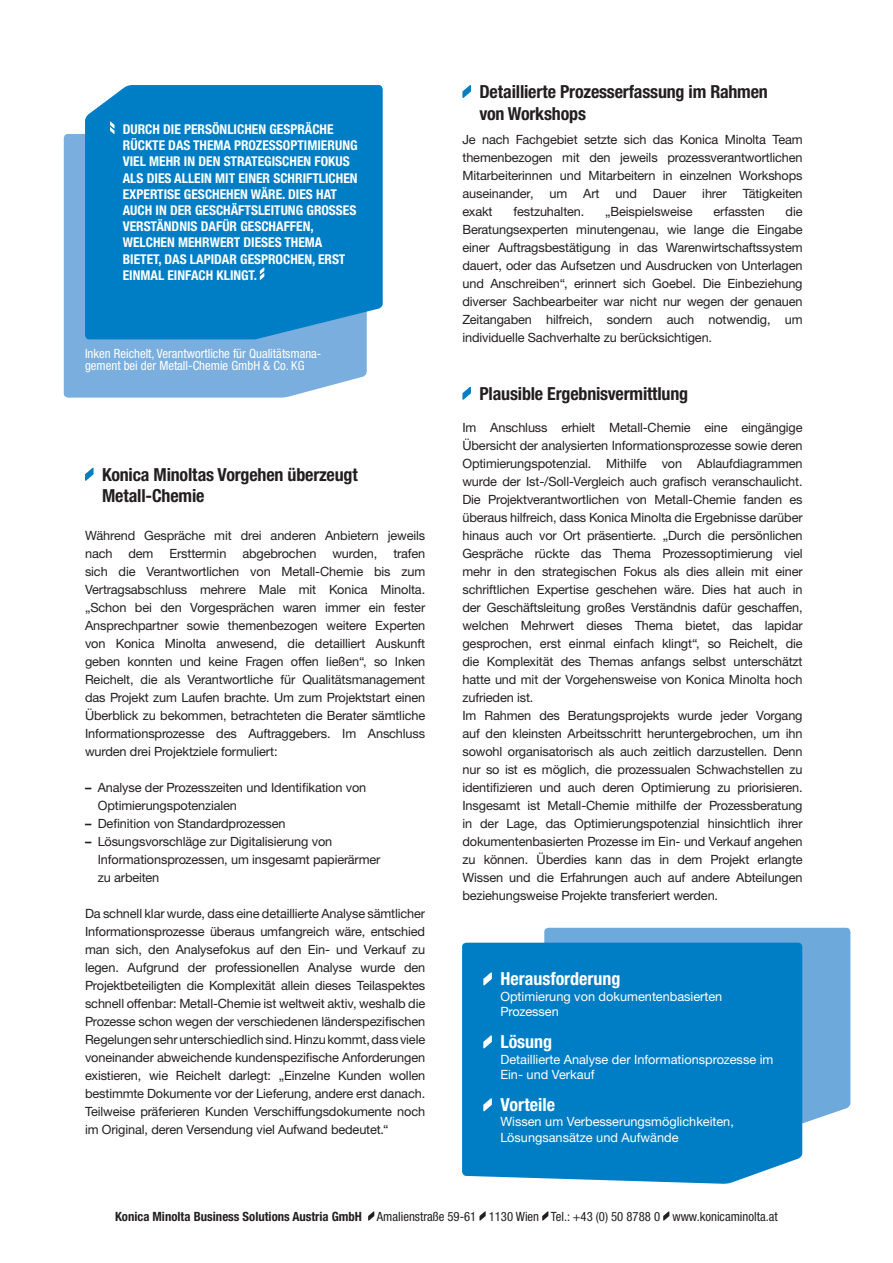
<style>
.page{position:relative;width:893px;height:1263px;background:#fff}
.page>*{position:absolute;margin:0;border:0;box-sizing:border-box;transform-origin:0 0}
.t1{font:700 condensed 18px/21.6px "Helvetica Neue LTW1 G";letter-spacing:-.01em;color:#231f20}
.t2{font:700 condensed 18px "Helvetica Neue LTW1 G";color:#fff}
.t3{font:700 condensed 13.5px/16.2px "Helvetica Neue LTW1 G";color:#fff}
.t4{font:12.75px/18px "Helvetica Neue LTW1 G";letter-spacing:-.01em;color:#231f20;text-align:justify}
.t5{font:12.75px/15.3px "Helvetica Neue LTW1 G";color:#fff}
.t6{font:condensed 12.75px "Helvetica Neue LTW1 G";color:#231f20}
.t7{font:condensed 12.75px/12px "Helvetica Neue LTW1 G";color:#fff}
.s1{font-weight:700}
</style>
<div class="page">
<svg style="left:85px;top:467px;width:9px;height:14px"></svg>
<svg style="left:462px;top:85px;width:9px;height:13px"></svg>
<svg style="left:462px;top:386px;width:9px;height:14px"></svg>
<div style="left:64px;top:134px;width:303px;height:264px;background:#79aede"></div>
<div style="left:85px;top:85px;width:298px;height:254px;background:#007ec5"></div>
<svg style="left:110px;top:122px;width:5px;height:12px"></svg>
<svg style="left:260px;top:267px;width:4px;height:13px"></svg>
<svg style="left:544px;top:928px;width:306px;height:202px;background:#72acdc"></svg>
<div style="left:462px;top:943px;width:340px;height:241px;background:#007ec5"></div>
<svg style="left:482px;top:970px;width:11px;height:17px"></svg>
<svg style="left:482px;top:1033px;width:11px;height:16px"></svg>
<svg style="left:482px;top:1096px;width:11px;height:16px"></svg>
<svg style="left:368px;top:1211px;width:6px;height:9px"></svg>
<svg style="left:479px;top:1211px;width:7px;height:9px"></svg>
<svg style="left:542px;top:1211px;width:6px;height:9px"></svg>
<svg style="left:663px;top:1211px;width:6px;height:9px"></svg>
<p class="t3" style="left:123px;top:121px;width:236px">DURCH DIE PERSÖNLICHEN GESPRÄCHE RÜCKTE DAS THEMA PROZESSOPTIMIERUNG VIEL MEHR IN DEN STRATEGISCHEN FOKUS ALS DIES ALLEIN MIT EINER SCHRIFTLICHEN EXPERTISE GESCHEHEN WÄRE. DIES HAT AUCH IN DER GESCHÄFTSLEITUNG GROSSES VERSTÄNDNIS DAFÜR GESCHAFFEN, WELCHEN MEHRWERT DIESES THEMA BIETET, DAS LAPIDAR GESPROCHEN, ERST EINMAL EINFACH KLINGT.</p>
<p class="t7" style="left:85px;top:347px;width:238px">Inken Reichelt, Verantwortliche für Qualitätsmana&shy;gement bei der Metall-Chemie GmbH &amp; Co. KG</p>
<h1 class="t1" style="left:102px;top:463px;width:257px">Konica Minoltas Vorgehen überzeugt<br>Metall-Chemie</h1>
<p class="t4" style="left:85px;top:526px;width:342px">Während Gespräche mit drei anderen Anbietern jeweils nach dem Ersttermin abgebrochen wurden, trafen sich die Verantwortlichen von Metall-Chemie bis zum Vertragsabschluss mehrere Male mit Konica Minolta. „Schon bei den Vorgesprächen waren immer ein fester Ansprechpartner sowie themenbezogen weitere Experten von Konica Minolta anwesend, die detailliert Auskunft geben konnten und keine Fragen offen ließen“, so Inken Reichelt, die als Verantwortliche für Qualitätsmanagement das Projekt zum Laufen brachte. Um zum Projektstart einen Überblick zu bekommen, betrachteten die Berater sämtliche Informationsprozesse des Auftraggebers. Im Anschluss wurden drei Projektziele formuliert:</p>
<p class="t4" style="left:98px;top:778px;width:270px;text-indent:-13px"><span class="s1">–</span> Analyse der Prozesszeiten und Identifikation von<br>Optimierungspotenzialen</p>
<p class="t4" style="left:85px;top:814px;width:202px"><span class="s1">–</span> Definition von Standardprozessen</p>
<p class="t4" style="left:98px;top:832px;width:284px;text-align:left;text-indent:-13px"><span class="s1">–</span> Lösungsvorschläge zur Digitalisierung von<br>Informationsprozessen, um insgesamt papierärmer zu arbeiten</p>
<p class="t4" style="left:85px;top:904px;width:342px">Da schnell klar wurde, dass eine detaillierte Analyse sämtlicher Informationsprozesse überaus umfangreich wäre, entschied man sich, den Analysefokus auf den Ein- und Verkauf zu legen. Aufgrund der professionellen Analyse wurde den Projektbeteiligten die Komplexität allein dieses Teilaspektes schnell offenbar: Metall-Chemie ist weltweit aktiv, weshalb die Prozesse schon wegen der verschiedenen länderspezifischen Regelungen sehr unterschiedlich sind. Hinzu kommt, dass viele voneinander abweichende kundenspezifische Anforderungen existieren, wie Reichelt darlegt: „Einzelne Kunden wollen bestimmte Dokumente vor der Lieferung, andere erst danach.<br>Teilweise präferieren Kunden Verschiffungsdokumente noch im Original, deren Versendung viel Aufwand bedeutet.“</p>
<h1 class="t1" style="left:479px;top:81px;width:290px">Detaillierte Prozesserfassung im Rahmen von Workshops</h1>
<p class="t4" style="left:462px;top:130px;width:342px">Je nach Fachgebiet setzte sich das Konica Minolta Team themenbezogen mit den jeweils prozessverantwortlichen Mitarbeiterinnen und Mitarbeitern in einzelnen Workshops auseinander, um Art und Dauer ihrer Tätigkeiten exakt</p>
<p class="t4" style="left:513px;top:202px;width:72px">festzuhalten.</p>
<p class="t4" style="left:605px;top:202px;width:89px">„Beispielsweise</p>
<p class="t4" style="left:713px;top:202px;width:53px">erfassten</p>
<p class="t4" style="left:462px;top:202px;width:342px;text-indent:323px">die Beratungsexperten minutengenau, wie lange die Eingabe einer Auftragsbestätigung in das Warenwirtschaftssystem dauert, oder das Aufsetzen und Ausdrucken von Unterlagen und Anschreiben“, erinnert sich Goebel. Die Einbeziehung diverser Sachbearbeiter war nicht nur wegen der genauen Zeitangaben hilfreich, sondern auch notwendig, um individuelle Sachverhalte zu berücksichtigen.</p>
<h1 class="t1" style="left:479px;top:382px;width:210px">Plausible Ergebnisvermittlung</h1>
<p class="t4" style="left:462px;top:418px;width:342px;text-align:left">Im Anschluss erhielt Metall-Chemie eine eingängige Übersicht der analysierten Informationsprozesse sowie deren Optimierungspotenzial. Mithilfe von Ablaufdiagrammen wurde der Ist-/Soll-Vergleich auch grafisch veranschaulicht.<br>Die Projektverantwortlichen von Metall-Chemie fanden es überaus hilfreich, dass Konica Minolta die Ergebnisse darüber hinaus auch vor Ort präsentierte. „Durch die persönlichen Gespräche rückte das Thema Prozessoptimierung viel mehr in den strategischen Fokus als dies allein mit einer schriftlichen Expertise geschehen wäre. Dies hat auch in der Geschäftsleitung großes Verständnis dafür geschaffen, welchen Mehrwert dieses Thema bietet, das lapidar gesprochen, erst einmal einfach klingt“, so Reichelt, die die Komplexität des Themas anfangs selbst unterschätzt hatte und mit der Vorgehensweise von Konica Minolta hoch zufrieden ist.<br>Im Rahmen des Beratungsprojekts wurde jeder Vorgang auf den kleinsten Arbeitsschritt heruntergebrochen, um ihn sowohl organisatorisch als auch zeitlich darzustellen. Denn nur so ist es möglich, die prozessualen Schwachstellen zu identifizieren und auch deren Optimierung zu priorisieren.<br>Insgesamt ist Metall-Chemie mithilfe der Prozessberatung in der Lage, das Optimierungspotenzial hinsichtlich ihrer dokumentenbasierten Prozesse im Ein- und Verkauf angehen zu können. Überdies kann das in dem Projekt erlangte Wissen und die Erfahrungen auch auf andere Abteilungen beziehungsweise Projekte transferiert werden.</p>
<h1 class="t2" style="left:500px;top:968px;width:122px">Herausforderung</h1>
<p class="t5" style="left:500px;top:988px;width:224px">Optimierung von dokumentenbasierten<br>Prozessen</p>
<h1 class="t2" style="left:500px;top:1031px;width:53px">Lösung</h1>
<p class="t5" style="left:500px;top:1051px;width:275px">Detaillierte Analyse der Informationsprozesse im<br>Ein- und Verkauf</p>
<h1 class="t2" style="left:500px;top:1094px;width:56px">Vorteile</h1>
<p class="t5" style="left:500px;top:1114px;width:235px">Wissen um Verbesserungsmöglichkeiten,<br>Lösungsansätze und Aufwände</p>
<p class="t6" style="left:115px;top:1208px;width:664px"><span class="s1">Konica Minolta Business Solutions Austria GmbH</span> Amalienstraße 59-61 1130 Wien Tel.: +43 (0) 50 8788 0 www.konicaminolta.at</p>
</div>
